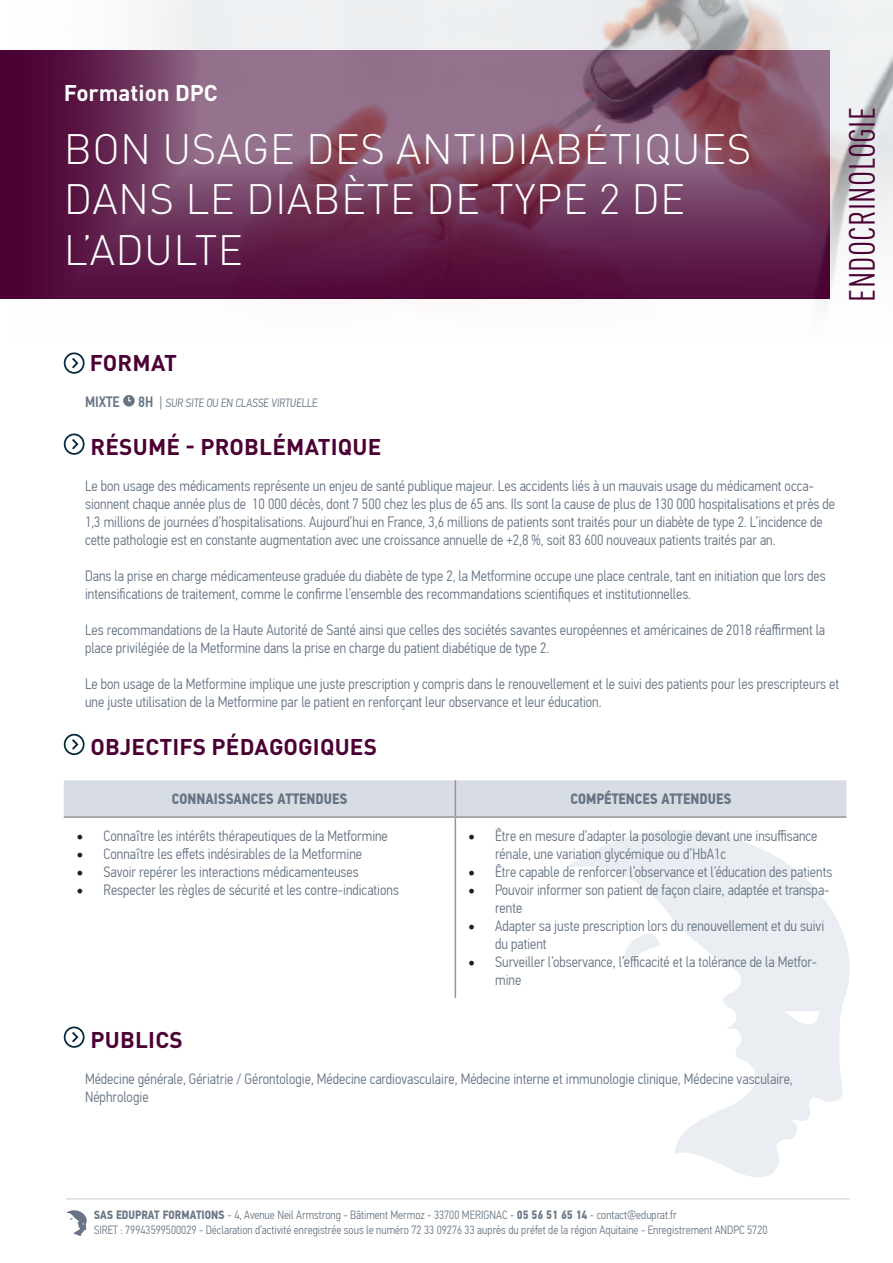
<style>
.page{position:relative;width:893px;height:1263px;background:#fff}
.page>*{position:absolute;margin:0;border:0;box-sizing:border-box;transform-origin:0 0}
.t1{font:300 42px/50.4px "DINOT";letter-spacing:.01em;color:#fff}
.t2{font:condensed 36px "DINOT";letter-spacing:.01em;color:#4c0134}
.t3{font:700 22.5px "DINOT";letter-spacing:.01em;color:#4c0134}
.t4{font:700 22.5px "DINOT";color:#fff}
.t5{font:300 15px/18px "PF Din Text Cond Pro";color:#667485}
.t6{font:700 15px "PF Din Text Cond Pro";color:#667485}
.t7{font:300 12px/14.4px "PF Din Text Cond Pro";color:#6b7986}
.t8{font:300 12px "PF Din Text Cond Pro";color:#667485}
.s1{font-weight:500;font-size:15px}
.s2{font-size:15px}
.s3{font-family:"Minion Pro";font-weight:400;font-size:18px;color:#231f20}
.s4{font-weight:700}
</style>
<div class="page">
<hr style="left:66px;top:1198px;width:784px;height:1px;background:#d8dce3">
<svg style="left:66px;top:1210px;width:21px;height:26px"></svg>
<svg style="left:567px;top:830px;width:283px;height:347px"></svg>
<img style="left:0;top:0;width:893px;height:365px">
<svg style="left:64px;top:352px;width:21px;height:22px"></svg>
<div style="left:123px;top:395px;width:12px;height:11px;background:#667485;border-radius:50%"></div>
<svg style="left:128px;top:396px;width:3px;height:6px"></svg>
<svg style="left:64px;top:433px;width:21px;height:22px"></svg>
<svg style="left:64px;top:734px;width:21px;height:21px"></svg>
<svg style="left:64px;top:1026px;width:21px;height:22px"></svg>
<div style="left:64px;top:780px;width:782px;height:36px;background:#d8dce3"></div>
<hr style="left:455px;top:780px;width:1px;height:36px;background:#939598">
<hr style="left:64px;top:816px;width:391px;height:2px;background:#939598">
<hr style="left:455px;top:816px;width:391px;height:2px;background:#939598">
<hr style="left:455px;top:818px;width:1px;height:180px;background:#939598">
<p class="t4" style="left:64px;top:79px;width:156px">Formation DPC</p>
<p class="t1" style="left:64px;top:123px;width:689px">BON USAGE DES ANTIDIABÉTIQUES<br>DANS LE DIABÈTE DE TYPE 2 DE<br>L’ADULTE</p>
<p class="t2" style="left:841px;top:302px;width:196px;rotate:-90deg">ENDOCRINOLOGIE</p>
<p class="t3" style="left:90px;top:348px;width:89px">FORMAT</p>
<p class="t8" style="left:85px;top:396px;width:235px"><span class="s1">MIXTE 8H</span> <span class="s2">|</span> SUR SITE OU EN CLASSE VIRTUELLE</p>
<p class="t3" style="left:91px;top:432px;width:292px">RÉSUMÉ - PROBLÉMATIQUE</p>
<p class="t5" style="left:85px;top:477px;width:752px">Le bon usage des médicaments représente un enjeu de santé publique majeur. Les accidents liés à un mauvais usage du médicament occa&shy;sionnent chaque année plus de 10 000 décès, dont 7 500 chez les plus de 65 ans. Ils sont la cause de plus de 130 000 hospitalisations et près de 1,3 millions de journées d’hospitalisations. Aujourd’hui en France, 3,6 millions de patients sont traités pour un diabète de type 2. L’incidence de cette pathologie est en constante augmentation avec une croissance annuelle de +2,8 %, soit 83 600 nouveaux patients traités par an.</p>
<p class="t5" style="left:85px;top:567px;width:742px">Dans la prise en charge médicamenteuse graduée du diabète de type 2, la Metformine occupe une place centrale, tant en initiation que lors des intensifications de traitement, comme le confirme l’ensemble des recommandations scientifiques et institutionnelles.</p>
<p class="t5" style="left:85px;top:621px;width:742px">Les recommandations de la Haute Autorité de Santé ainsi que celles des sociétés savantes européennes et américaines de 2018 réaffirment la place privilégiée de la Metformine dans la prise en charge du patient diabétique de type 2.</p>
<p class="t5" style="left:85px;top:675px;width:755px">Le bon usage de la Metformine implique une juste prescription y compris dans le renouvellement et le suivi des patients pour les prescripteurs et une juste utilisation de la Metformine par le patient en renforçant leur observance et leur éducation.</p>
<p class="t3" style="left:91px;top:732px;width:288px">OBJECTIFS PÉDAGOGIQUES</p>
<p class="t6" style="left:172px;top:790px;width:177px">CONNAISSANCES ATTENDUES</p>
<p class="t6" style="left:571px;top:790px;width:162px">COMPÉTENCES ATTENDUES</p>
<p class="t5" style="left:77px;top:827px;width:313px"><span class="s3">•</span> Connaître les intérêts thérapeutiques de la Metformine</p>
<p class="t5" style="left:77px;top:845px;width:287px"><span class="s3">•</span> Connaître les effets indésirables de la Metformine</p>
<p class="t5" style="left:77px;top:863px;width:284px"><span class="s3">•</span> Savoir repérer les interactions médicamenteuses</p>
<p class="t5" style="left:77px;top:881px;width:324px"><span class="s3">•</span> Respecter les règles de sécurité et les contre-indications</p>
<p class="t5" style="left:495px;top:827px;width:324px;text-indent:-27px"><span class="s3">•</span> Être en mesure d’adapter la posologie devant une insuffisance rénale, une variation glycémique ou d’HbA1c</p>
<p class="t5" style="left:468px;top:863px;width:366px"><span class="s3">•</span> Être capable de renforcer l’observance et l’éducation des patients</p>
<p class="t5" style="left:495px;top:881px;width:336px;text-indent:-27px"><span class="s3">•</span> Pouvoir informer son patient de façon claire, adaptée et transpa&shy;rente</p>
<p class="t5" style="left:495px;top:917px;width:331px;text-indent:-27px"><span class="s3">•</span> Adapter sa juste prescription lors du renouvellement et du suivi du patient</p>
<p class="t5" style="left:495px;top:953px;width:324px;text-indent:-27px"><span class="s3">•</span> Surveiller l’observance, l’efficacité et la tolérance de la Metfor&shy;mine</p>
<p class="t3" style="left:91px;top:1025px;width:94px">PUBLICS</p>
<p class="t5" style="left:85px;top:1070px;width:709px">Médecine générale, Gériatrie / Gérontologie, Médecine cardiovasculaire, Médecine interne et immunologie clinique, Médecine vasculaire,</p>
<p class="t5" style="left:85px;top:1088px;width:65px">Néphrologie</p>
<p class="t7" style="left:94px;top:1208px;width:675px"><span class="s4">SAS EDUPRAT FORMATIONS</span> - 4, Avenue Neil Armstrong - Bâtiment Mermoz - 33700 MERIGNAC - <span class="s4">05 56 51 65 14</span> - contact@eduprat.fr<br>SIRET : 79943599500029 - Déclaration d’activité enregistrée sous le numéro 72 33 09276 33 auprès du préfet de la région Aquitaine - Enregistrement ANDPC 5720</p>
</div>
